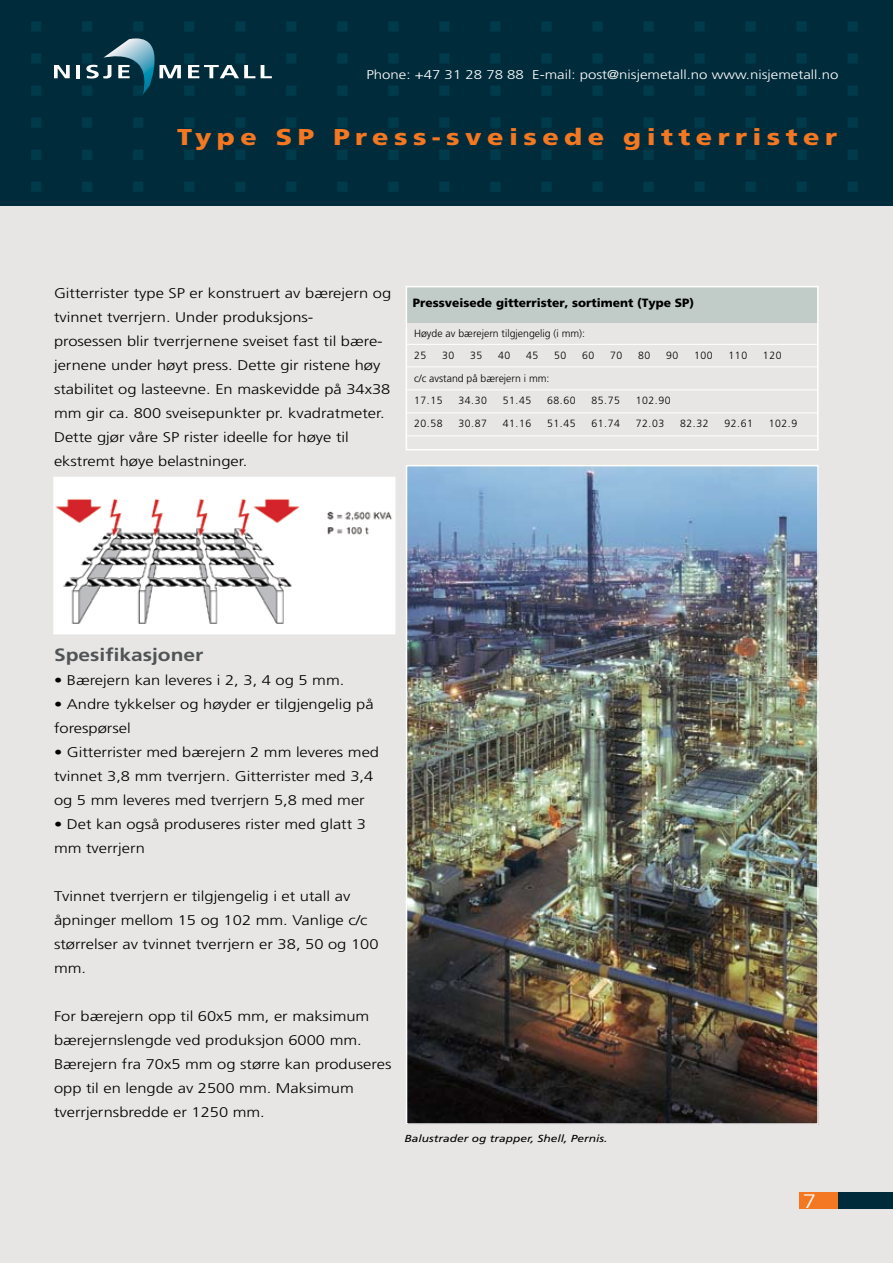
<style>
.page{position:relative;width:893px;height:1263px;background:#fff}
.page>*{position:absolute;margin:0;border:0;box-sizing:border-box;transform-origin:0 0}
.t1{font:900 22.95px "Frutiger LT";letter-spacing:.2em;color:#f47721;scale:1.18 1}
.t2{font:300 19.5px "Frutiger";color:#fff;scale:1.25 1}
.t3{font:700 17.85px "Frutiger";color:#505455;scale:1.18 1}
.t4{font:300 14.1px/24px "Frutiger LT";color:#000;scale:1.18 1}
.t5{font:300 12.75px "Frutiger";color:#fff;scale:1.18 1}
.t6{font:900 12px "Frutiger LT";color:#000}
.t7{font:300 10.5px "Frutiger LT";letter-spacing:.055em;color:#000}
.t8{font:300 10.5px/22.5px "Frutiger LT";color:#000}
.t9{font:italic 10.2px "Frutiger";color:#000;scale:1.18 1}
</style>
<div class="page">
<hr style="left:0;top:0;width:1px;height:1263px;background:#e7e6e5">
<div style="left:1px;top:0;width:892px;height:1263px;background:#e7e6e5"></div>
<div style="left:0;top:0;width:893px;height:206px;background:#002b3b"></div>
<svg style="left:31px;top:21px;width:827px;height:10px"></svg>
<svg style="left:31px;top:118px;width:827px;height:10px"></svg>
<svg style="left:31px;top:150px;width:827px;height:10px"></svg>
<svg style="left:31px;top:182px;width:827px;height:10px"></svg>
<img style="left:409px;top:468px;width:407px;height:654px">
<div style="left:406px;top:465px;width:413px;height:660px;border:2px solid #fff"></div>
<div style="left:800px;top:1192px;width:39px;height:17px;background:#f47721"></div>
<div style="left:839px;top:1192px;width:54px;height:17px;background:#002b3b"></div>
<svg style="left:31px;top:38px;width:827px;height:58px"></svg>
<svg style="left:409px;top:289px;width:407px;height:147px"></svg>
<div style="left:406px;top:286px;width:413px;height:164px;border:2px solid #fff"></div>
<img style="left:56px;top:480px;width:336px;height:151px">
<div style="left:53px;top:477px;width:342px;height:157px;border:2px solid #fff"></div>
<p class="t5" style="left:366px;top:67px;width:401px">Phone: +47 31 28 78 88 E-mail: post@nisjemetall.no www.nisjemetall.no</p>
<h1 class="t1" style="left:177px;top:123px;width:561px">Type SP Press-sveisede gitterrister</h1>
<p class="t4" style="left:54px;top:281px;width:287px">Gitterrister type SP er konstruert av bærejern og tvinnet tverrjern. Under produksjons-<br>prosessen blir tverrjernene sveiset fast til bære&shy;jernene under høyt press. Dette gir ristene høy stabilitet og lasteevne. En maskevidde på 34x38 mm gir ca. 800 sveisepunkter pr. kvadratmeter.<br>Dette gjør våre SP rister ideelle for høye til ekstremt høye belastninger.</p>
<p class="t6" style="left:413px;top:295px;width:283px">Pressveisede gitterrister, sortiment (Type SP)</p>
<p class="t8" style="left:414px;top:322px;width:172px">Høyde av bærejern tilgjengelig (i mm):<br>25</p>
<p class="t7" style="left:442px;top:350px;width:14px">30</p>
<p class="t7" style="left:470px;top:350px;width:14px">35</p>
<p class="t7" style="left:498px;top:350px;width:14px">40</p>
<p class="t7" style="left:526px;top:350px;width:14px">45</p>
<p class="t7" style="left:554px;top:350px;width:14px">50</p>
<p class="t7" style="left:582px;top:350px;width:14px">60</p>
<p class="t7" style="left:610px;top:350px;width:14px">70</p>
<p class="t7" style="left:638px;top:350px;width:14px">80</p>
<p class="t7" style="left:666px;top:350px;width:14px">90</p>
<p class="t7" style="left:694px;top:350px;width:20px">100</p>
<p class="t7" style="left:728px;top:350px;width:20px">110</p>
<p class="t7" style="left:763px;top:350px;width:20px">120</p>
<p class="t8" style="left:414px;top:367px;width:137px">c/c avstand på bærejern i mm:<br>17.15</p>
<p class="t7" style="left:458px;top:395px;width:30px">34.30</p>
<p class="t7" style="left:503px;top:395px;width:30px">51.45</p>
<p class="t7" style="left:547px;top:395px;width:30px">68.60</p>
<p class="t7" style="left:591px;top:395px;width:30px">85.75</p>
<p class="t7" style="left:636px;top:395px;width:36px">102.90</p>
<p class="t7" style="left:414px;top:417px;width:30px">20.58</p>
<p class="t7" style="left:458px;top:417px;width:30px">30.87</p>
<p class="t7" style="left:503px;top:417px;width:30px">41.16</p>
<p class="t7" style="left:547px;top:417px;width:30px">51.45</p>
<p class="t7" style="left:591px;top:417px;width:30px">61.74</p>
<p class="t7" style="left:636px;top:417px;width:30px">72.03</p>
<p class="t7" style="left:680px;top:417px;width:30px">82.32</p>
<p class="t7" style="left:724px;top:417px;width:30px">92.61</p>
<p class="t7" style="left:769px;top:417px;width:30px">102.9</p>
<p class="t3" style="left:54px;top:644px;width:128px">Spesifikasjoner</p>
<p class="t4" style="left:54px;top:668px;width:248px">• Bærejern kan leveres i 2, 3, 4 og 5 mm.</p>
<p class="t4" style="left:54px;top:692px;width:272px">• Andre tykkelser og høyder er tilgjengelig på forespørsel</p>
<p class="t4" style="left:54px;top:740px;width:277px">• Gitterrister med bærejern 2 mm leveres med tvinnet 3,8 mm tverrjern. Gitterrister med 3,4 og 5 mm leveres med tverrjern 5,8 med mer</p>
<p class="t4" style="left:54px;top:812px;width:266px">• Det kan også produseres rister med glatt 3 mm tverrjern</p>
<p class="t4" style="left:54px;top:884px;width:277px">Tvinnet tverrjern er tilgjengelig i et utall av åpninger mellom 15 og 102 mm. Vanlige c/c størrelser av tvinnet tverrjern er 38, 50 og 100 mm.</p>
<p class="t4" style="left:54px;top:1004px;width:287px">For bærejern opp til 60x5 mm, er maksimum bærejernslengde ved produksjon 6000 mm.<br>Bærejern fra 70x5 mm og større kan produseres opp til en lengde av 2500 mm. Maksimum tverrjernsbredde er 1250 mm.</p>
<p class="t9" style="left:404px;top:1132px;width:174px">Balustrader og trapper, Shell, Pernis.</p>
<h2 class="t2" style="left:803px;top:1190px;width:12px">7</h2>
</div>
